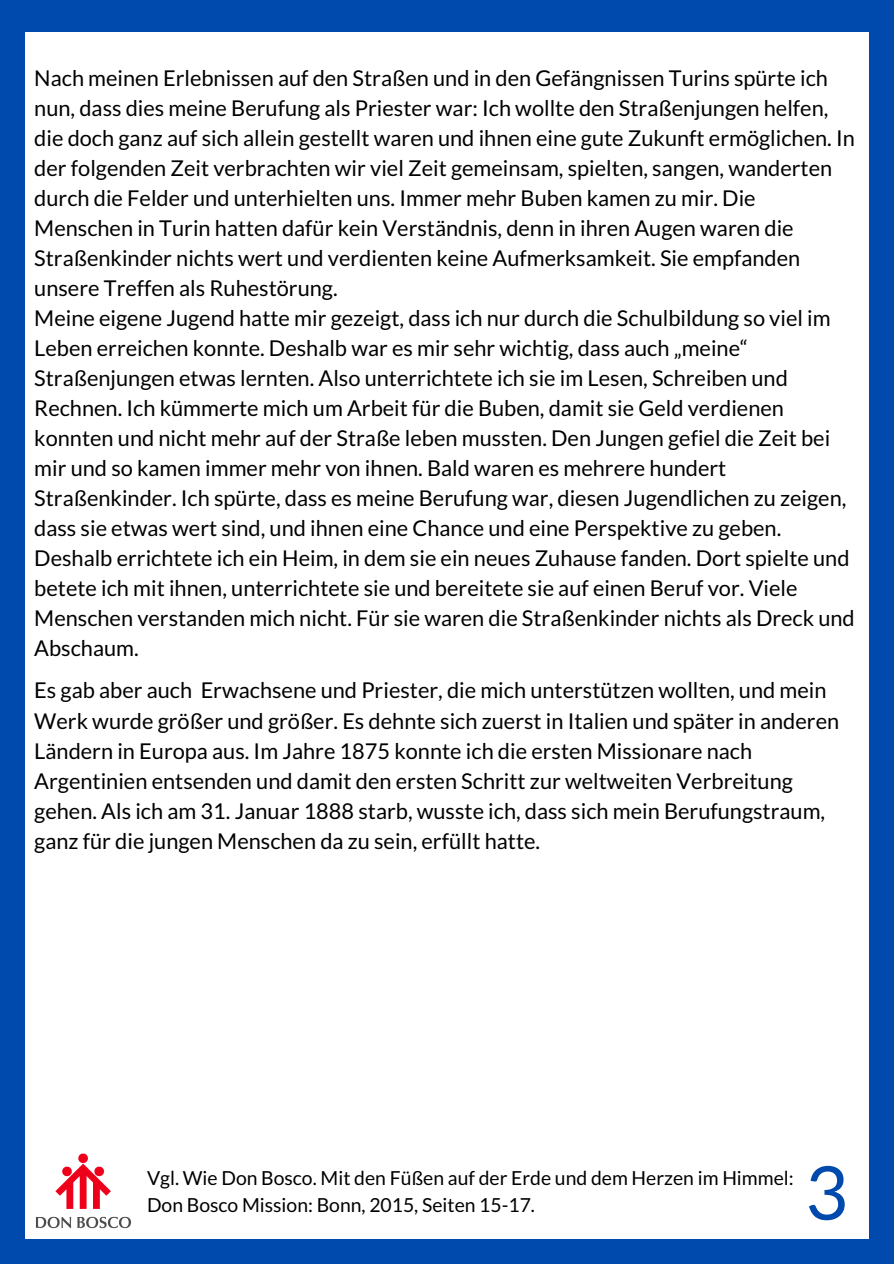
<style>
.page{position:relative;width:894px;height:1264px;background:#fff}
.page>*{position:absolute;margin:0;border:0;box-sizing:border-box;transform-origin:0 0}
.t1{font:74.25px "Lato";color:#004aad}
.t2{font:21.75px/30px "Lato";color:#000}
.t3{font:19.35px/27px "Lato";color:#000}
</style>
<div class="page">
<div style="left:0;top:0;width:893px;height:1263px;background:#004aad"></div>
<div style="left:25px;top:33px;width:843px;height:1205px;background:#fff"></div>
<img style="left:36px;top:1153px;width:95px;height:76px">
<p class="t2" style="left:34px;top:62px;width:821px">Nach meinen Erlebnissen auf den Straßen und in den Gefängnissen Turins spürte ich nun, dass dies meine Berufung als Priester war: Ich wollte den Straßenjungen helfen, die doch ganz auf sich allein gestellt waren und ihnen eine gute Zukunft ermöglichen. In der folgenden Zeit verbrachten wir viel Zeit gemeinsam, spielten, sangen, wanderten durch die Felder und unterhielten uns. Immer mehr Buben kamen zu mir. Die Menschen in Turin hatten dafür kein Verständnis, denn in ihren Augen waren die Straßenkinder nichts wert und verdienten keine Aufmerksamkeit. Sie empfanden unsere Treffen als Ruhestörung.</p>
<p class="t2" style="left:34px;top:302px;width:821px">Meine eigene Jugend hatte mir gezeigt, dass ich nur durch die Schulbildung so viel im Leben erreichen konnte. Deshalb war es mir sehr wichtig, dass auch „meine“ Straßenjungen etwas lernten. Also unterrichtete ich sie im Lesen, Schreiben und Rechnen. Ich kümmerte mich um Arbeit für die Buben, damit sie Geld verdienen konnten und nicht mehr auf der Straße leben mussten. Den Jungen gefiel die Zeit bei mir und so kamen immer mehr von ihnen. Bald waren es mehrere hundert Straßenkinder. Ich spürte, dass es meine Berufung war, diesen Jugendlichen zu zeigen, dass sie etwas wert sind, und ihnen eine Chance und eine Perspektive zu geben.<br>Deshalb errichtete ich ein Heim, in dem sie ein neues Zuhause fanden. Dort spielte und betete ich mit ihnen, unterrichtete sie und bereitete sie auf einen Beruf vor. Viele Menschen verstanden mich nicht. Für sie waren die Straßenkinder nichts als Dreck und Abschaum.</p>
<p class="t2" style="left:34px;top:675px;width:806px">Es gab aber auch Erwachsene und Priester, die mich unterstützen wollten, und mein Werk wurde größer und größer. Es dehnte sich zuerst in Italien und später in anderen Ländern in Europa aus. Im Jahre 1875 konnte ich die ersten Missionare nach Argentinien entsenden und damit den ersten Schritt zur weltweiten Verbreitung gehen. Als ich am 31. Januar 1888 starb, wusste ich, dass sich mein Berufungstraum, ganz für die jungen Menschen da zu sein, erfüllt hatte.</p>
<p class="t3" style="left:147px;top:1163px;width:648px">Vgl. Wie Don Bosco. Mit den Füßen auf der Erde und dem Herzen im Himmel:<br>Don Bosco Mission: Bonn, 2015, Seiten 15-17.</p>
<p class="t1" style="left:804px;top:1146px;width:45px">3</p>
</div>
